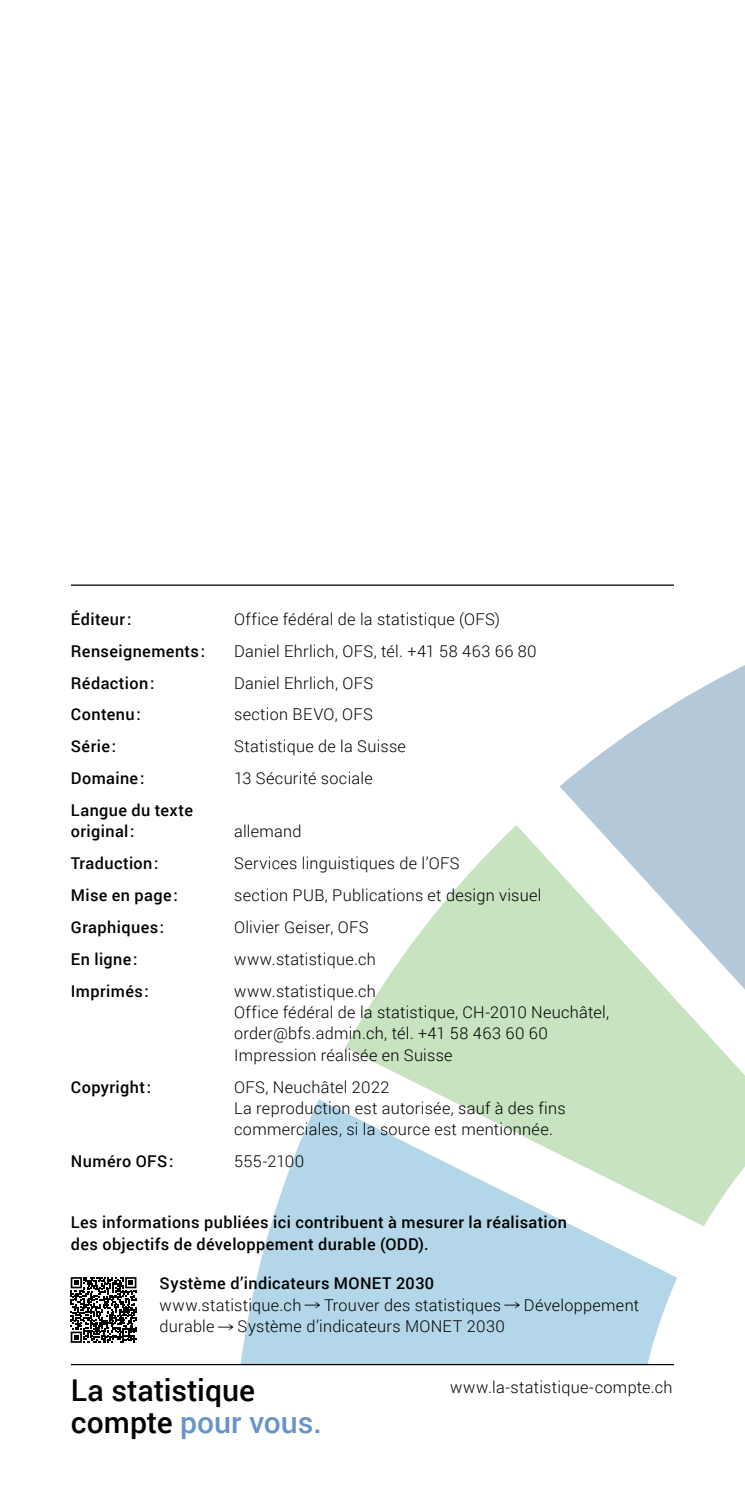
<style>
.page{position:relative;width:745px;height:1489px;background:#fff}
.page>*{position:absolute;margin:0;border:0;box-sizing:border-box;transform-origin:0 0}
.t1{font:500 30px/32.5px "Roboto";color:#000}
.t2{font:300 16.25px/21.2px "Roboto";letter-spacing:.015em;color:#000}
.t3{font:500 16.25px/21.2px "Roboto";letter-spacing:.025em;color:#000}
.s1{font-weight:500}
.s2{color:#6893c8}
</style>
<div class="page">
<svg style="left:744px;top:665px;width:1px;height:503px"></svg>
<hr style="left:71px;top:584px;width:602px;height:1px;background:#000">
<svg style="left:345px;top:825px;width:399px;height:401px;fill:#c7e3bf"></svg>
<svg style="left:240px;top:1099px;width:436px;height:264px;fill:#b3d6e8"></svg>
<svg style="left:559px;top:665px;width:185px;height:417px"></svg>
<hr style="left:71px;top:1363px;width:602px;height:1px;background:#000">
<div style="left:67px;top:1273px;width:72px;height:72px;background:linear-gradient(to right,#fff,#fff)"></div>
<svg style="left:71px;top:1276px;width:65px;height:66px"></svg>
<p class="t3" style="left:71px;top:607px;width:62px">Éditeur:</p>
<p class="t2" style="left:234px;top:608px;width:267px">Office fédéral de la statistique (OFS)</p>
<p class="t3" style="left:71px;top:639px;width:136px">Renseignements:</p>
<p class="t2" style="left:234px;top:639px;width:304px">Daniel Ehrlich, OFS, tél. +41 58 463 66 80</p>
<p class="t3" style="left:71px;top:671px;width:85px">Rédaction:</p>
<p class="t2" style="left:234px;top:671px;width:140px">Daniel Ehrlich, OFS</p>
<p class="t3" style="left:71px;top:703px;width:71px">Contenu:</p>
<p class="t2" style="left:234px;top:703px;width:140px">section BEVO, OFS</p>
<p class="t3" style="left:71px;top:735px;width:47px">Série:</p>
<p class="t2" style="left:234px;top:735px;width:173px">Statistique de la Suisse</p>
<p class="t3" style="left:71px;top:767px;width:75px">Domaine:</p>
<p class="t2" style="left:234px;top:767px;width:140px">13 Sécurité sociale</p>
<p class="t3" style="left:71px;top:799px;width:123px">Langue du texte original:</p>
<p class="t2" style="left:234px;top:820px;width:69px">allemand</p>
<p class="t3" style="left:71px;top:852px;width:89px">Traduction:</p>
<p class="t2" style="left:234px;top:852px;width:227px">Services linguistiques de l’OFS</p>
<p class="t3" style="left:71px;top:884px;width:108px">Mise en page:</p>
<p class="t2" style="left:234px;top:884px;width:308px">section PUB, Publications et design visuel</p>
<p class="t3" style="left:71px;top:916px;width:95px">Graphiques:</p>
<p class="t2" style="left:234px;top:916px;width:136px">Olivier Geiser, OFS</p>
<p class="t3" style="left:71px;top:947px;width:68px">En ligne:</p>
<p class="t2" style="left:234px;top:948px;width:143px">www.statistique.ch</p>
<p class="t3" style="left:71px;top:979px;width:79px">Imprimés:</p>
<p class="t2" style="left:234px;top:979px;width:376px">www.statistique.ch<br>Office fédéral de la statistique, CH-2010 Neuchâtel, order@bfs.admin.ch, tél. +41 58 463 60 60<br>Impression réalisée en Suisse</p>
<p class="t3" style="left:71px;top:1075px;width:82px">Copyright:</p>
<p class="t2" style="left:234px;top:1075px;width:333px">OFS, Neuchâtel 2022<br>La reproduction est autorisée, sauf à des fins commerciales, si la source est mentionnée.</p>
<p class="t3" style="left:71px;top:1149px;width:104px">Numéro OFS:</p>
<p class="t2" style="left:234px;top:1150px;width:72px">555-2100</p>
<p class="t3" style="left:71px;top:1211px;width:497px">Les informations publiées ici contribuent à mesurer la réalisation des objectifs de développement durable (ODD).</p>
<p class="t2" style="left:159px;top:1272px;width:481px"><span class="s1">Système d’indicateurs MONET 2030<br></span>www.statistique.ch → Trouver des statistiques → Développement durable → Système d’indicateurs MONET 2030</p>
<h1 class="t1" style="left:71px;top:1372px;width:252px">La statistique compte <span class="s2">pour vous.</span></h1>
<p class="t2" style="left:450px;top:1376px;width:224px">www.la-statistique-compte.ch</p>
</div>
